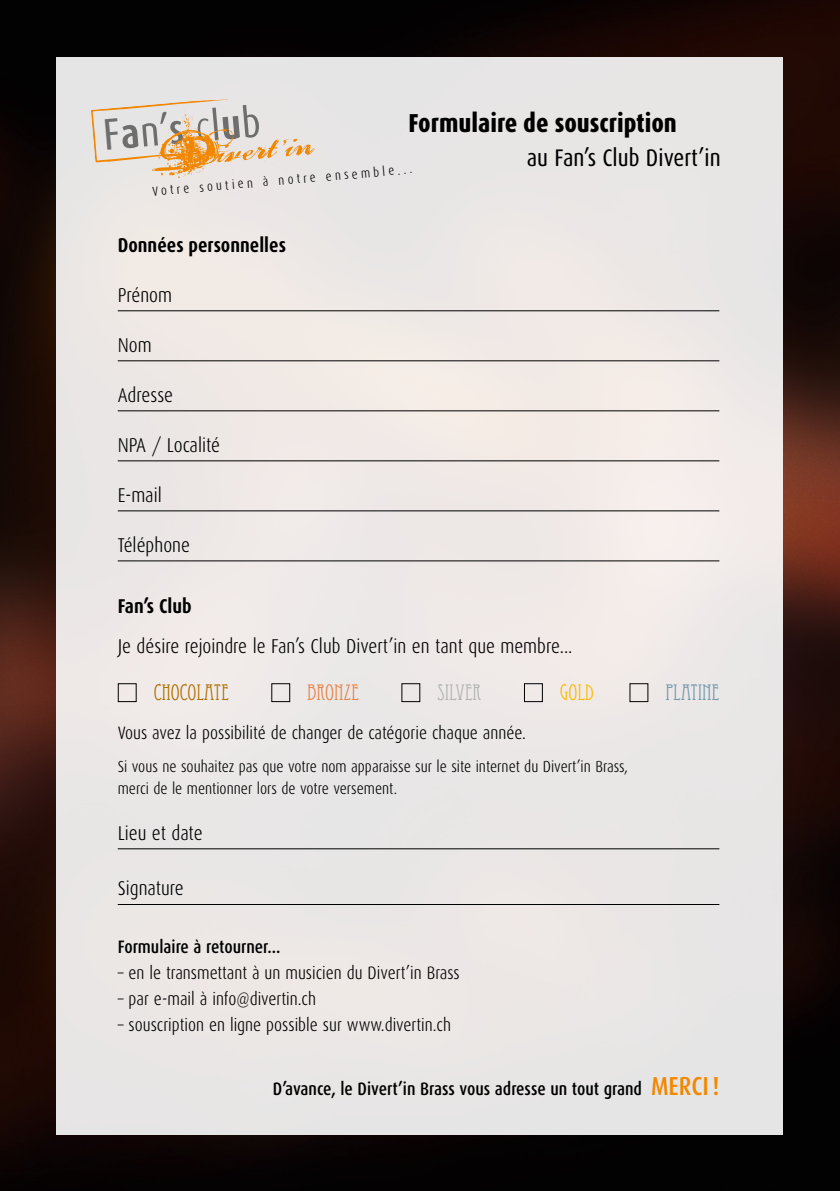
<style>
.page{position:relative;width:840px;height:1191px;background:#fff}
.page>*{position:absolute;margin:0;border:0;box-sizing:border-box;transform-origin:0 0}
.t1{font:800 26px "Dax Condensed";color:#000}
.t2{font:24px "Dax Condensed";color:#000}
.t3{font:22px "Eccentric";color:#ae6e00}
.t4{font:22px "Eccentric";color:#7098ac}
.t5{font:22px "Eccentric";color:#e88146}
.t6{font:22px "Eccentric";color:#b1b2b3}
.t7{font:22px "Eccentric";color:#fbb900}
.t8{font:300 20px "Dax Condensed";color:#000}
.t9{font:700 20px "Dax Condensed";color:#000}
.t10{font:300 18px "Dax Condensed";color:#000}
.t11{font:500 18px "Dax Condensed";color:#000}
.t12{font:300 16px/22px "Dax Condensed";color:#000}
.t13{font:300 13.2px "Dax Condensed";color:#000}
.s1{font-size:26px;color:#f18800}
</style>
<div class="page">
<img style="left:0;top:0;width:839px;height:1191px">
<div style="left:57px;top:57px;width:725px;height:1077px;background:#ebe7e6"></div>
<hr style="left:118px;top:310px;width:601px;height:1px;background:#000">
<hr style="left:118px;top:360px;width:601px;height:1px;background:#000">
<hr style="left:118px;top:410px;width:601px;height:1px;background:#000">
<hr style="left:118px;top:460px;width:601px;height:1px;background:#000">
<hr style="left:118px;top:510px;width:601px;height:1px;background:#000">
<hr style="left:118px;top:560px;width:601px;height:1px;background:#000">
<hr style="left:118px;top:848px;width:601px;height:1px;background:#000">
<hr style="left:118px;top:904px;width:601px;height:1px;background:#000">
<div style="left:118px;top:683px;width:19px;height:19px;border:1px solid #000"></div>
<div style="left:271px;top:683px;width:19px;height:19px;border:1px solid #000"></div>
<div style="left:401px;top:683px;width:19px;height:19px;border:1px solid #000"></div>
<div style="left:523px;top:683px;width:19px;height:19px;border:1px solid #000"></div>
<div style="left:629px;top:683px;width:19px;height:19px;border:1px solid #000"></div>
<svg style="left:91px;top:99px;width:224px;height:90px"></svg>
<p class="t1" style="left:408px;top:108px;width:270px">Formulaire de souscription</p>
<p class="t2" style="left:526px;top:145px;width:195px">au Fan’s Club Divert’in</p>
<p class="t13" style="left:152px;top:184px;width:262px;rotate:-5deg">Votre soutien à notre ensemble...</p>
<p class="t9" style="left:118px;top:234px;width:169px">Données personnelles</p>
<p class="t8" style="left:118px;top:284px;width:56px">Prénom</p>
<p class="t8" style="left:118px;top:334px;width:35px">Nom</p>
<p class="t8" style="left:118px;top:384px;width:57px">Adresse</p>
<p class="t8" style="left:118px;top:434px;width:104px">NPA / Localité</p>
<p class="t8" style="left:118px;top:484px;width:45px">E-mail</p>
<p class="t8" style="left:118px;top:534px;width:74px">Téléphone</p>
<p class="t9" style="left:118px;top:595px;width:75px">Fan’s Club</p>
<p class="t8" style="left:118px;top:635px;width:456px">Je désire rejoindre le Fan’s Club Divert’in en tant que membre...</p>
<p class="t3" style="left:154px;top:680px;width:76px">CHOCOLATE</p>
<p class="t5" style="left:307px;top:680px;width:53px">BRONZE</p>
<p class="t6" style="left:437px;top:680px;width:46px">SILVER</p>
<p class="t7" style="left:559px;top:680px;width:35px">GOLD</p>
<p class="t4" style="left:665px;top:680px;width:55px">PLATINE</p>
<p class="t10" style="left:118px;top:722px;width:409px">Vous avez la possibilité de changer de catégorie chaque année.</p>
<p class="t12" style="left:118px;top:755px;width:511px">Si vous ne souhaitez pas que votre nom apparaisse sur le site internet du Divert’in Brass, merci de le mentionner lors de votre versement.</p>
<p class="t8" style="left:118px;top:822px;width:86px">Lieu et date</p>
<p class="t8" style="left:118px;top:877px;width:67px">Signature</p>
<p class="t11" style="left:118px;top:936px;width:164px">Formulaire à retourner...</p>
<p class="t10" style="left:118px;top:962px;width:343px">– en le transmettant à un musicien du Divert’in Brass</p>
<p class="t10" style="left:118px;top:988px;width:200px">– par e-mail à info@divertin.ch</p>
<p class="t10" style="left:118px;top:1014px;width:334px">– souscription en ligne possible sur www.divertin.ch</p>
<p class="t11" style="left:273px;top:1078px;width:448px">D’avance, le Divert’in Brass vous adresse un tout grand <span class="s1">MERCI!</span></p>
</div>
